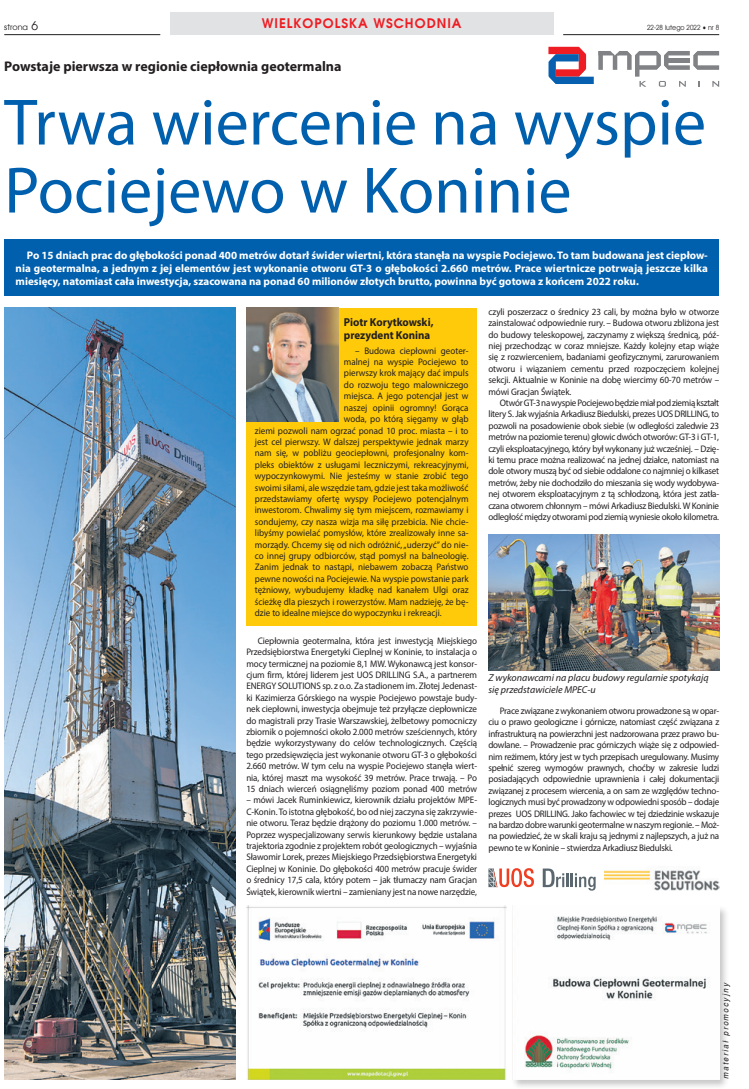
<style>
.page{position:relative;width:749px;height:1089px;background:#fff}
.page>*{position:absolute;margin:0;border:0;box-sizing:border-box;transform-origin:0 0}
.t1{font:66px/68px "Myriad Pro";color:#0160ae}
.t2{font:700 14px "Myriad Pro";color:#231f20}
.t3{font:700 13px "Avalon";letter-spacing:.075em;color:#ee1d23}
.t4{font:700 11.5px/13.8px "Myriad Pro";color:#231f20;scale:.95 1}
.t5{font:700 11px/13.2px "Myriad Pro";color:#fff;text-align:justify}
.t6{font:italic 10px/12px "Myriad Pro";color:#231f20}
.t7{font:9.5px/11.4px "Myriad Pro";color:#231f20;text-align:justify;scale:.95 1}
.t8{font:italic 8px "Switzerland";color:#231f20;scale:.95 1}
.t9{font:8px "Avalon";color:#231f20}
.t10{font:7px "Avalon";color:#231f20;scale:.9 1}
.s1{font-size:12px}
</style>
<div class="page">
<img style="left:4px;top:308px;width:231px;height:771px">
<div style="left:170px;top:12px;width:383px;height:23px;background:#e1e2e4"></div>
<hr style="left:4px;top:34px;width:156px;height:1px;background:#231f20">
<hr style="left:563px;top:34px;width:156px;height:1px;background:#231f20">
<svg style="left:542px;top:868px;width:53px;height:22px"></svg>
<svg style="left:488px;top:868px;width:46px;height:19px"></svg>
<img style="left:604px;top:870px;width:115px;height:21px">
<svg style="left:548px;top:47px;width:171px;height:40px"></svg>
<div style="left:4px;top:240px;width:715px;height:56px;background:#0160ae"></div>
<div style="left:510px;top:904px;width:219px;height:184px;background:#231f20;opacity:.25"></div>
<img style="left:512px;top:906px;width:207px;height:173px">
<div style="left:246px;top:308px;width:231px;height:317px;background:#feca0a"></div>
<img style="left:246px;top:308px;width:92px;height:113px">
<img style="left:246px;top:906px;width:260px;height:173px">
<img style="left:488px;top:534px;width:231px;height:136px">
<p class="t9" style="left:4px;top:23px;width:36px">strona <span class="s1">6</span></p>
<h3 class="t3" style="left:262px;top:15px;width:201px">WIELKOPOLSKA WSCHODNIA</h3>
<p class="t10" style="left:647px;top:23px;width:82px">22-28 lutego 2022 • nr 8</p>
<h2 class="t2" style="left:4px;top:58px;width:338px">Powstaje pierwsza w regionie ciepłownia geotermalna</h2>
<h1 class="t1" style="left:4px;top:87px;width:703px">Trwa wiercenie na wyspie<br>Pociejewo w Koninie</h1>
<p class="t5" style="left:16px;top:248px;width:693px;text-indent:11px">Po 15 dniach prac do głębokości ponad 400 metrów dotarł świder wiertni, która stanęła na wyspie Pociejewo. To tam budowana jest ciepłow&shy;nia geotermalna, a jednym z jej elementów jest wykonanie otworu GT-3 o głębokości 2.660 metrów. Prace wiertnicze potrwają jeszcze kilka miesięcy, natomiast cała inwestycja, szacowana na ponad 60 milionów złotych brutto, powinna być gotowa z końcem 2022 roku.</p>
<p class="t4" style="left:344px;top:314px;width:96px">Piotr Korytkowski, prezydent Konina</p>
<p class="t7" style="left:355px;top:344px;width:121px">– Budowa ciepłowni geoter-</p>
<p class="t7" style="left:344px;top:356px;width:133px">malnej na wyspie Pociejewo to</p>
<p class="t7" style="left:344px;top:367px;width:133px">pierwszy krok mający dać impuls</p>
<p class="t7" style="left:344px;top:379px;width:133px">do rozwoju tego malowniczego</p>
<p class="t7" style="left:344px;top:390px;width:133px">miejsca. A jego potencjał jest w</p>
<p class="t7" style="left:344px;top:401px;width:133px">naszej opinii ogromny! Gorąca</p>
<p class="t7" style="left:344px;top:413px;width:133px">woda, po którą sięgamy w głąb</p>
<p class="t7" style="left:255px;top:424px;width:226px">ziemi pozwoli nam ogrzać ponad 10 proc. miasta – i to</p>
<p class="t7" style="left:255px;top:436px;width:226px">jest cel pierwszy. W dalszej perspektywie jednak marzy</p>
<p class="t7" style="left:255px;top:447px;width:226px">nam się, w pobliżu geociepłowni, profesjonalny kom-</p>
<p class="t7" style="left:255px;top:458px;width:226px">pleks obiektów z usługami leczniczymi, rekreacyjnymi,</p>
<p class="t7" style="left:255px;top:470px;width:226px">wypoczynkowymi. Nie jesteśmy w stanie zrobić tego</p>
<p class="t7" style="left:255px;top:481px;width:226px">swoimi siłami, ale wszędzie tam, gdzie jest taka możliwość</p>
<p class="t7" style="left:255px;top:493px;width:226px">przedstawiamy ofertę wyspy Pociejewo potencjalnym</p>
<p class="t7" style="left:255px;top:504px;width:226px">inwestorom. Chwalimy się tym miejscem, rozmawiamy i</p>
<p class="t7" style="left:255px;top:515px;width:226px">sondujemy, czy nasza wizja ma siłę przebicia. Nie chcie-</p>
<p class="t7" style="left:255px;top:527px;width:226px">libyśmy powielać pomysłów, które zrealizowały inne sa-</p>
<p class="t7" style="left:255px;top:538px;width:226px">morządy. Chcemy się od nich odróżnić, „uderzyć” do nie-</p>
<p class="t7" style="left:255px;top:550px;width:226px">co innej grupy odbiorców, stąd pomysł na balneologię.</p>
<p class="t7" style="left:255px;top:561px;width:226px">Zanim jednak to nastąpi, niebawem zobaczą Państwo</p>
<p class="t7" style="left:255px;top:572px;width:226px">pewne nowości na Pociejewie. Na wyspie powstanie park</p>
<p class="t7" style="left:255px;top:584px;width:226px">tężniowy, wybudujemy kładkę nad kanałem Ulgi oraz</p>
<p class="t7" style="left:255px;top:595px;width:226px">ścieżkę dla pieszych i rowerzystów. Mam nadzieję, że bę-</p>
<p class="t7" style="left:255px;top:607px;width:198px">dzie to idealne miejsce do wypoczynku i rekreacji.</p>
<p class="t7" style="left:246px;top:634px;width:244px;text-indent:11px">Ciepłownia geotermalna, która jest inwestycją Miejskiego Przedsiębiorstwa Energetyki Cieplnej w Koninie, to instalacja o mocy termicznej na poziomie 8,1 MW. Wykonawcą jest konsor&shy;cjum firm, której liderem jest UOS DRILLING S.A., a partnerem ENERGY SOLUTIONS sp. z o.o. Za stadionem im. Złotej Jedenast&shy;ki Kazimierza Górskiego na wyspie Pociejewo powstaje budy&shy;nek ciepłowni, inwestycja obejmuje też przyłącze ciepłownicze do magistrali przy Trasie Warszawskiej, żelbetowy pomocniczy zbiornik o pojemności około 2.000 metrów sześciennych, który będzie wykorzystywany do celów technologicznych. Częścią tego przedsięwzięcia jest wykonanie otworu GT-3 o głębokości 2.660 metrów. W tym celu na wyspie Pociejewo stanęła wiert&shy;nia, której maszt ma wysokość 39 metrów. Prace trwają. – Po 15 dniach wierceń osiągnęliśmy poziom ponad 400 metrów</p>
<p class="t7" style="left:246px;top:794px;width:244px">– mówi Jacek Ruminkiewicz, kierownik działu projektów MPE-C-Konin. To istotna głębokość, bo od niej zaczyna się zakrzywie&shy;nie otworu. Teraz będzie drążony do poziomu 1.000 metrów. – Poprzez wyspecjalizowany serwis kierunkowy będzie ustalana trajektoria zgodnie z projektem robót geologicznych – wyjaśnia Sławomir Lorek, prezes Miejskiego Przedsiębiorstwa Energetyki Cieplnej w Koninie. Do głębokości 400 metrów pracuje świder o średnicy 17,5 cala, który potem – jak tłumaczy nam Gracjan Świątek, kierownik wiertni – zamieniany jest na nowe narzędzie,</p>
<p class="t7" style="left:488px;top:306px;width:244px">czyli poszerzacz o średnicy 23 cali, by można było w otworze zainstalować odpowiednie rury. – Budowa otworu zbliżona jest do budowy teleskopowej, zaczynamy z większą średnicą, póź&shy;niej przechodząc w coraz mniejsze. Każdy kolejny etap wiąże się z rozwierceniem, badaniami geofizycznymi, zarurowaniem otworu i wiązaniem cementu przed rozpoczęciem kolejnej sekcji. Aktualnie w Koninie na dobę wiercimy 60-70 metrów – mówi Gracjan Świątek.</p>
<p class="t7" style="left:488px;top:397px;width:244px;text-indent:11px">Otwór GT-3 na wyspie Pociejewo będzie miał pod ziemią kształt litery S. Jak wyjaśnia Arkadiusz Biedulski, prezes UOS DRILLING, to pozwoli na posadowienie obok siebie (w odległości zaledwie 23 metrów na poziomie terenu) głowic dwóch otworów: GT-3 i GT-1, czyli eksploatacyjnego, który był wykonany już wcześniej. – Dzię&shy;ki temu prace można realizować na jednej działce, natomiast na dole otwory muszą być od siebie oddalone co najmniej o kilkaset metrów, żeby nie dochodziło do mieszania się wody wydobywa&shy;nej otworem eksploatacyjnym z tą schłodzoną, która jest zatła&shy;czana otworem chłonnym – mówi Arkadiusz Biedulski. W Koninie odległość między otworami pod ziemią wyniesie około kilometra.</p>
<p class="t6" style="left:488px;top:672px;width:221px">Z wykonawcami na placu budowy regularnie spotykają się przedstawiciele MPEC-u</p>
<p class="t7" style="left:488px;top:705px;width:244px;text-indent:11px">Prace związane z wykonaniem otworu prowadzone są w opar&shy;ciu o prawo geologiczne i górnicze, natomiast część związana z infrastrukturą na powierzchni jest nadzorowana przez prawo bu&shy;dowlane. – Prowadzenie prac górniczych wiąże się z odpowied&shy;nim reżimem, który jest w tych przepisach uregulowany. Musimy spełnić szereg wymogów prawnych, choćby w zakresie ludzi posiadających odpowiednie uprawnienia i całej dokumentacji związanej z procesem wiercenia, a on sam ze względów techno&shy;logicznych musi być prowadzony w odpowiedni sposób – dodaje prezes UOS DRILLING. Jako fachowiec w tej dziedzinie wskazuje na bardzo dobre warunki geotermalne w naszym regionie. – Moż&shy;na powiedzieć, że w skali kraju są jednymi z najlepszych, a już na pewno te w Koninie – stwierdza Arkadiusz Biedulski.</p>
<p class="t8" style="left:720px;top:1079px;width:103px;rotate:-90deg">materiał promocyjny</p>
</div>
